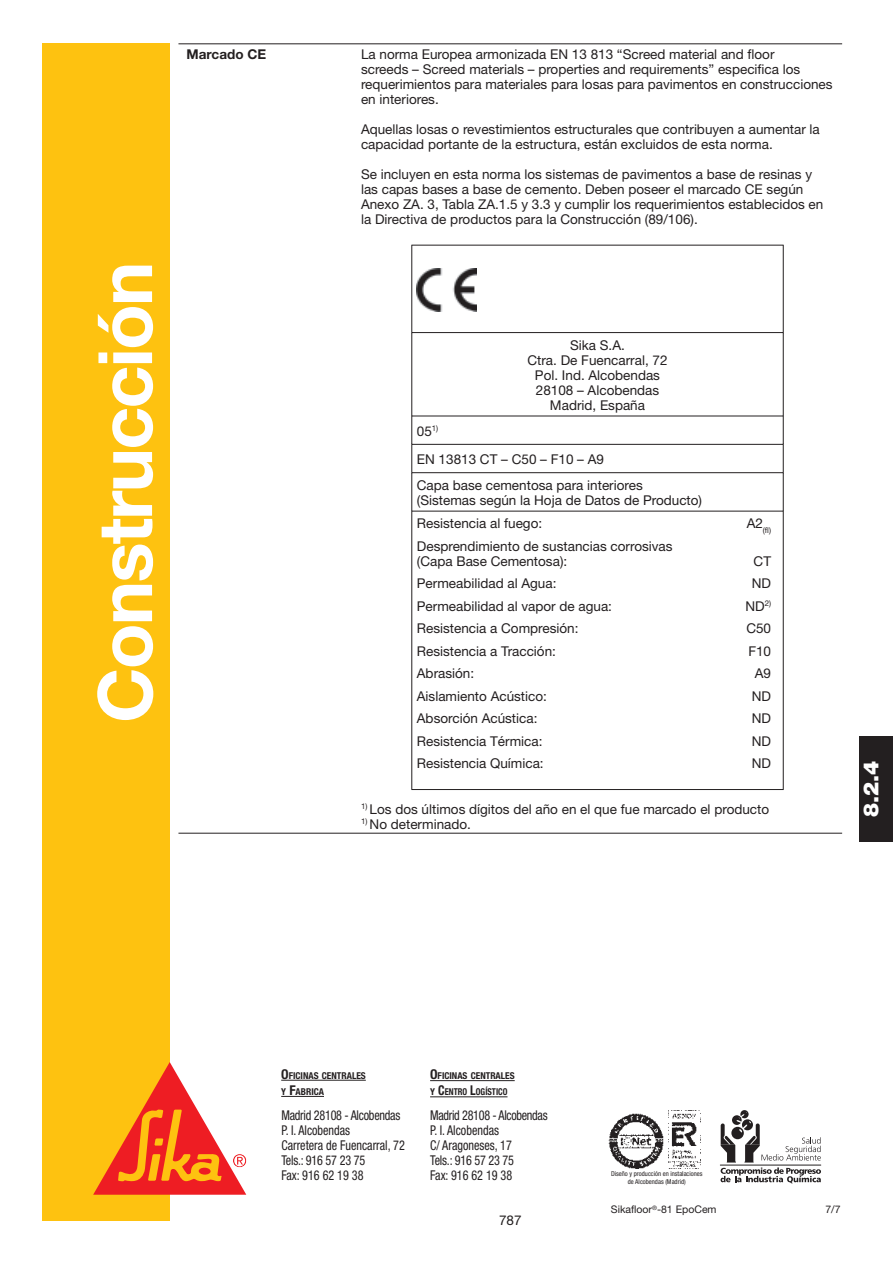
<style>
.page{position:relative;width:893px;height:1263px;background:#fff}
.page>*{position:absolute;margin:0;border:0;box-sizing:border-box;transform-origin:0 0}
.t1{font:700 75px "Helvetica Neue";letter-spacing:-.025em;color:#fff}
.t2{font:900 21px "Helvetica Neue";color:#fff}
.t3{font:13.5px/15px "Helvetica Neue";color:#231f20}
.t4{font:condensed 13.5px/15px "Helvetica Neue";color:#231f20;scale:.9 1}
.t5{font:700 13.5px "Helvetica Neue";color:#231f20}
.t6{font:10.5px "Helvetica Neue";color:#231f20}
.t7{font:700 condensed 9.45px/16.2px "Helvetica Neue";color:#231f20}
.t8{font:7.8px "Helvetica Neue";color:#231f20}
.t9{font:condensed 6.75px/7.5px "Helvetica Neue";color:#231f20;text-align:center}
.s1{font-size:13.5px}
</style>
<div class="page">
<svg style="left:720px;top:1110px;width:101px;height:73px"></svg>
<hr style="left:281px;top:1080px;width:85px;height:1px;background:#231f20">
<hr style="left:281px;top:1096px;width:43px;height:1px;background:#231f20">
<hr style="left:430px;top:1080px;width:84px;height:1px;background:#231f20">
<hr style="left:430px;top:1097px;width:77px;height:1px;background:#231f20">
<img style="left:608px;top:1113px;width:55px;height:55px">
<img style="left:668px;top:1110px;width:33px;height:59px">
<div style="left:42px;top:43px;width:128px;height:1177px;background:#fec210"></div>
<svg style="left:93px;top:1062px;width:153px;height:133px"></svg>
<hr style="left:178px;top:43px;width:664px;height:1px;background:#231f20">
<hr style="left:178px;top:833px;width:664px;height:1px;background:#231f20">
<hr style="left:411px;top:245px;width:372px;height:1px;background:#231f20">
<hr style="left:411px;top:246px;width:1px;height:86px;background:#231f20">
<hr style="left:782px;top:246px;width:1px;height:86px;background:#231f20">
<hr style="left:411px;top:332px;width:372px;height:1px;background:#231f20">
<hr style="left:411px;top:333px;width:1px;height:83px;background:#231f20">
<hr style="left:782px;top:333px;width:1px;height:83px;background:#231f20">
<hr style="left:411px;top:416px;width:372px;height:1px;background:#231f20">
<hr style="left:411px;top:444px;width:372px;height:1px;background:#231f20">
<svg style="left:411px;top:416px;width:1px;height:56px"></svg>
<svg style="left:782px;top:416px;width:1px;height:56px"></svg>
<hr style="left:411px;top:472px;width:372px;height:1px;background:#231f20">
<hr style="left:411px;top:473px;width:1px;height:38px;background:#231f20">
<hr style="left:782px;top:473px;width:1px;height:38px;background:#231f20">
<hr style="left:411px;top:511px;width:372px;height:1px;background:#231f20">
<hr style="left:411px;top:511px;width:1px;height:278px;background:#231f20">
<hr style="left:782px;top:511px;width:1px;height:278px;background:#231f20">
<hr style="left:411px;top:789px;width:372px;height:1px;background:#231f20">
<img style="left:417px;top:269px;width:60px;height:42px">
<div style="left:859px;top:737px;width:33px;height:105px;background:#231f20"></div>
<h1 class="t1" style="left:99px;top:723px;width:463px;rotate:-90deg">Construcción</h1>
<p class="t5" style="left:186px;top:49px;width:81px">Marcado CE</p>
<p class="t3" style="left:361px;top:48px;width:473px">La norma Europea armonizada EN 13 813 “Screed material and floor<br>screeds – Screed materials – properties and requirements” especifica los requerimientos para materiales para losas para pavimentos en construcciones en interiores.</p>
<p class="t3" style="left:361px;top:123px;width:460px">Aquellas losas o revestimientos estructurales que contribuyen a aumentar la capacidad portante de la estructura, están excluidos de esta norma.</p>
<p class="t3" style="left:361px;top:168px;width:464px">Se incluyen en esta norma los sistemas de pavimentos a base de resinas y las capas bases a base de cemento. Deben poseer el marcado CE según Anexo ZA. 3, Tabla ZA.1.5 y 3.3 y cumplir los requerimientos establecidos en la Directiva de productos para la Construcción (89/106).</p>
<p class="t3" style="left:527px;top:339px;width:142px;text-align:center">Sika S.A.<br>Ctra. De Fuencarral, 72<br>Pol. Ind. Alcobendas<br>28108 – Alcobendas<br>Madrid, España</p>
<p class="t3" style="left:417px;top:418px;width:189px;line-height:28.3px">05<sup>1)<br></sup>EN 13813 CT – C50 – F10 – A9</p>
<p class="t3" style="left:417px;top:479px;width:287px">Capa base cementosa para interiores (Sistemas según la Hoja de Datos de Producto)</p>
<p class="t3" style="left:417px;top:518px;width:127px">Resistencia al fuego:</p>
<p class="t8" style="left:746px;top:527px;width:26px"><sup>A2</sup>(fl)</p>
<p class="t3" style="left:417px;top:540px;width:257px">Desprendimiento de sustancias corrosivas (Capa Base Cementosa):</p>
<p class="t3" style="left:753px;top:555px;width:19px">CT</p>
<p class="t3" style="left:417px;top:578px;width:141px">Permeabilidad al Agua:</p>
<p class="t3" style="left:751px;top:578px;width:21px">ND</p>
<p class="t3" style="left:417px;top:600px;width:197px">Permeabilidad al vapor de agua:</p>
<p class="t3" style="left:745px;top:600px;width:27px">ND<sup>2)</sup></p>
<p class="t3" style="left:417px;top:623px;width:163px">Resistencia a Compresión:</p>
<p class="t3" style="left:746px;top:623px;width:26px">C50</p>
<p class="t3" style="left:417px;top:645px;width:141px">Resistencia a Tracción:</p>
<p class="t3" style="left:748px;top:645px;width:24px">F10</p>
<p class="t3" style="left:417px;top:668px;width:59px">Abrasión:</p>
<p class="t3" style="left:754px;top:668px;width:18px">A9</p>
<p class="t3" style="left:417px;top:690px;width:132px">Aislamiento Acústico:</p>
<p class="t3" style="left:751px;top:690px;width:21px">ND</p>
<p class="t3" style="left:417px;top:713px;width:122px">Absorción Acústica:</p>
<p class="t3" style="left:751px;top:713px;width:21px">ND</p>
<p class="t3" style="left:417px;top:735px;width:127px">Resistencia Térmica:</p>
<p class="t3" style="left:751px;top:735px;width:21px">ND</p>
<p class="t3" style="left:417px;top:758px;width:128px">Resistencia Química:</p>
<p class="t3" style="left:751px;top:758px;width:21px">ND</p>
<p class="t3" style="left:361px;top:803px;width:409px"><sup>1)</sup> Los dos últimos dígitos del año en el que fue marcado el producto</p>
<p class="t3" style="left:361px;top:818px;width:111px"><sup>1)</sup> No determinado.</p>
<h2 class="t2" style="left:863px;top:817px;width:58px;rotate:-90deg">8.2.4</h2>
<p class="t7" style="left:281px;top:1069px;width:86px"><span class="s1">O</span>FICINAS CENTRALES<br>Y <span class="s1">F</span>ABRICA</p>
<p class="t7" style="left:430px;top:1069px;width:86px"><span class="s1">O</span>FICINAS CENTRALES<br>Y <span class="s1">C</span>ENTRO <span class="s1">L</span>OGÍSTICO</p>
<p class="t4" style="left:281px;top:1109px;width:139px">Madrid 28108 - Alcobendas<br>P. I. Alcobendas<br>Carretera de Fuencarral, 72<br>Tels.: 916 57 23 75<br>Fax: 916 62 19 38</p>
<p class="t4" style="left:430px;top:1109px;width:132px">Madrid 28108 - Alcobendas<br>P. I. Alcobendas<br>C/ Aragoneses, 17<br>Tels.: 916 57 23 75<br>Fax: 916 62 19 38</p>
<p class="t3" style="left:499px;top:1214px;width:24px">787</p>
<p class="t9" style="left:611px;top:1171px;width:93px">Diseño y producción en instalaciones de Alcobendas (Madrid)</p>
<p class="t6" style="left:611px;top:1206px;width:107px">Sikafloor<sup>®</sup>-81 EpoCem</p>
<p class="t6" style="left:825px;top:1206px;width:17px">7/7</p>
</div>
